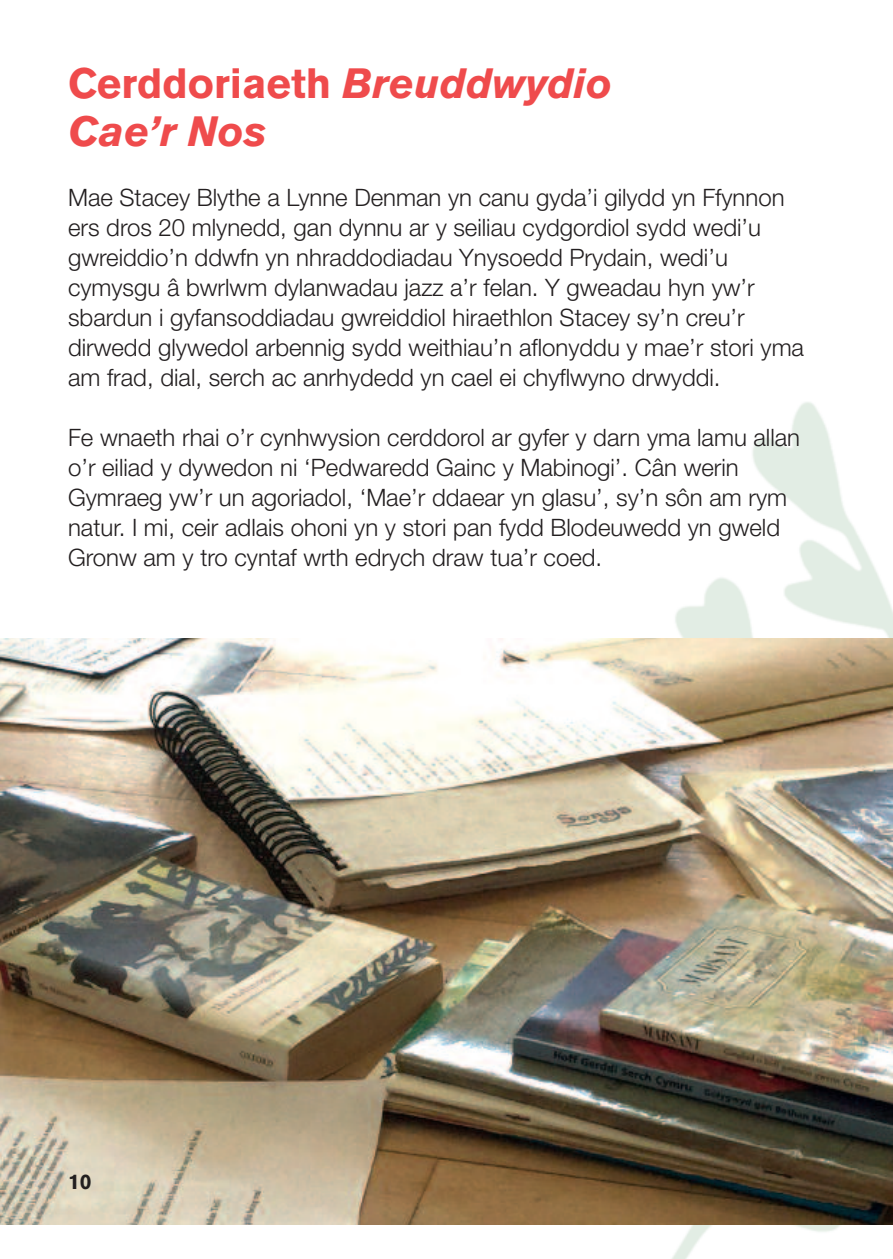
<style>
.page{position:relative;width:893px;height:1259px;background:#fff}
.page>*{position:absolute;margin:0;border:0;box-sizing:border-box;transform-origin:0 0}
.t1{font:italic 700 42px/48px "Akzidenz Grotesk BE";color:#ef4b4c}
.t2{font:300 24px/30px "Helvetica Neue";color:#231f20}
.t3{font:700 21px "Akzidenz Grotesk BE";color:#231f20}
.s1{font-style:normal}
</style>
<div class="page">
<img style="left:672px;top:402px;width:221px;height:857px">
<img style="left:0;top:638px;width:893px;height:587px">
<h1 class="t1" style="left:68px;top:62px;width:545px"><span class="s1">Cerddoriaeth</span> Breuddwydio<br>Cae’r Nos</h1>
<p class="t2" style="left:68px;top:184px;width:738px">Mae Stacey Blythe a Lynne Denman yn canu gyda’i gilydd yn Ffynnon ers dros 20 mlynedd, gan dynnu ar y seiliau cydgordiol sydd wedi’u gwreiddio’n ddwfn yn nhraddodiadau Ynysoedd Prydain, wedi’u cymysgu â bwrlwm dylanwadau jazz a’r felan. Y gweadau hyn yw’r sbardun i gyfansoddiadau gwreiddiol hiraethlon Stacey sy’n creu’r dirwedd glywedol arbennig sydd weithiau’n aflonyddu y mae’r stori yma am frad, dial, serch ac anrhydedd yn cael ei chyflwyno drwyddi.</p>
<p class="t2" style="left:68px;top:424px;width:734px">Fe wnaeth rhai o’r cynhwysion cerddorol ar gyfer y darn yma lamu allan o’r eiliad y dywedon ni ‘Pedwaredd Gainc y Mabinogi’. Cân werin Gymraeg yw’r un agoriadol, ‘Mae’r ddaear yn glasu’, sy’n sôn am rym natur. I mi, ceir adlais ohoni yn y stori pan fydd Blodeuwedd yn gweld Gronw am y tro cyntaf wrth edrych draw tua’r coed.</p>
<p class="t3" style="left:68px;top:1173px;width:25px">10</p>
</div>
